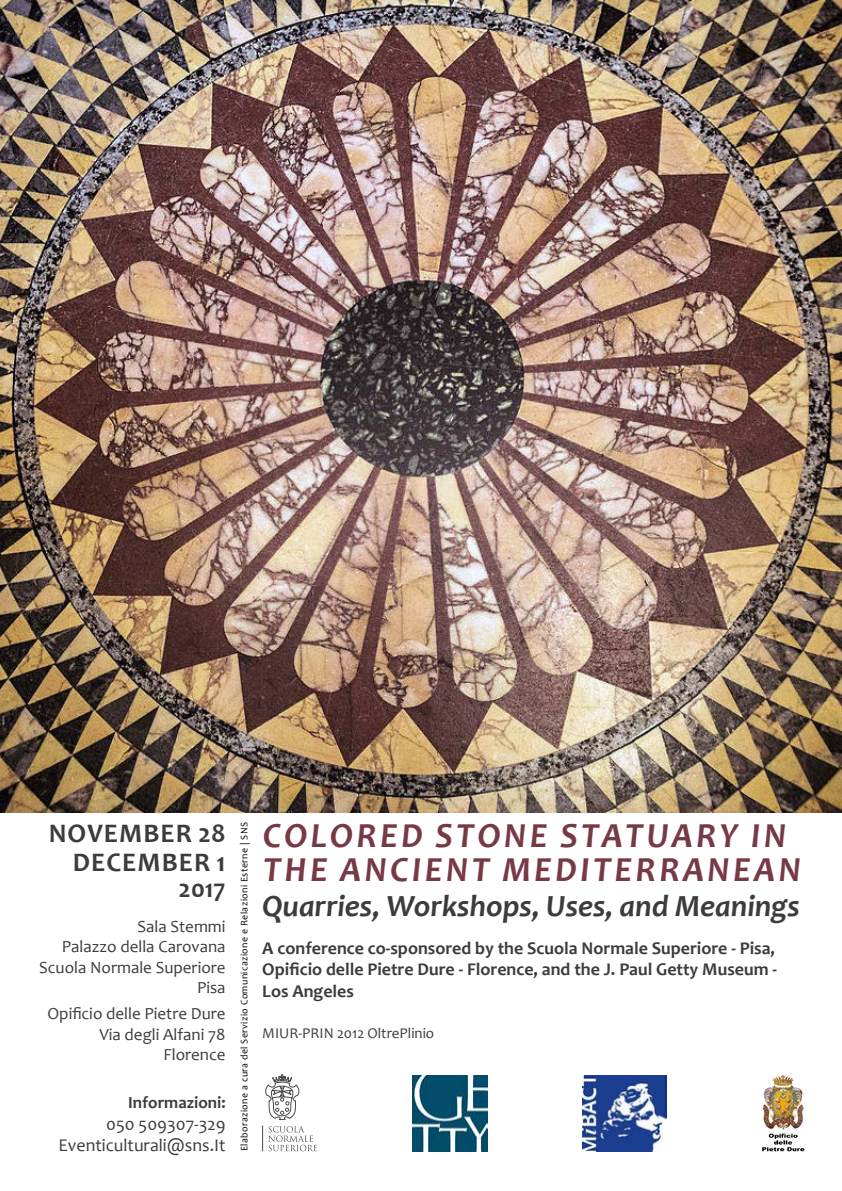
<style>
.page{position:relative;width:842px;height:1191px;background:#fff}
.page>*{position:absolute;margin:0;border:0;box-sizing:border-box;transform-origin:0 0}
.t1{font:italic 700 35.4px/33.2px "Candara";letter-spacing:.09em;color:#773a45}
.t2{font:italic 700 31px "Candara";color:#3c3c3b}
.t3{font:700 26.9px/28.9px "Candara";letter-spacing:.04em;color:#3c3c3b;text-align:right}
.t4{font:700 25.9px "Candara";color:#3c3c3b}
.t5{font:700 17.9px/21.5px "Candara";color:#3c3c3b;text-align:justify}
.t6{font:17.9px/21.5px "Candara";color:#3c3c3b;text-align:right}
.t7{font:17px/20.4px "Candara";color:#3c3c3b;text-align:right}
.t8{font:700 16.9px "Candara";color:#3c3c3b}
.t9{font:15px "Candara";color:#3c3c3b}
.t10{font:10px "Candara";letter-spacing:.04em;color:#000}
</style>
<div class="page">
<img style="left:0;top:0;width:842px;height:812px">
<svg style="left:262px;top:1074px;width:55px;height:77px"></svg>
<img style="left:761px;top:1073px;width:44px;height:78px">
<img style="left:412px;top:1075px;width:76px;height:76px">
<img style="left:583px;top:1075px;width:83px;height:76px">
<h3 class="t3" style="left:49px;top:818px;width:178px">NOVEMBER 28<br>DECEMBER 1</h3>
<h3 class="t4" style="left:179px;top:872px;width:48px">2017</h3>
<p class="t7" style="left:39px;top:916px;width:188px">Sala Stemmi<br>Palazzo della Carovana<br>Scuola Normale Superiore<br>Pisa</p>
<p class="t7" style="left:47px;top:1003px;width:180px">Opificio delle Pietre Dure<br>Via degli Alfani 78<br>Florence</p>
<p class="t8" style="left:128px;top:1092px;width:99px">Informazioni:</p>
<p class="t6" style="left:59px;top:1113px;width:169px">050 509307-329<br>Eventiculturali@sns.It</p>
<p class="t10" style="left:238px;top:1151px;width:330px;rotate:-90deg">Elaborazione a cura del Servizio Comunicazione e Relazioni Esterne | SNS</p>
<h1 class="t1" style="left:263px;top:819px;width:540px">COLORED STONE STATUARY IN<br>THE ANCIENT MEDITERRANEAN</h1>
<h2 class="t2" style="left:262px;top:887px;width:539px">Quarries, Workshops, Uses, and Meanings</h2>
<p class="t5" style="left:262px;top:937px;width:516px">A conference co-sponsored by the Scuola Normale Superiore - Pisa, Opificio delle Pietre Dure - Florence, and the J. Paul Getty Museum - Los Angeles</p>
<p class="t9" style="left:262px;top:1023px;width:173px">MIUR-PRIN 2012 OltrePlinio</p>
</div>
